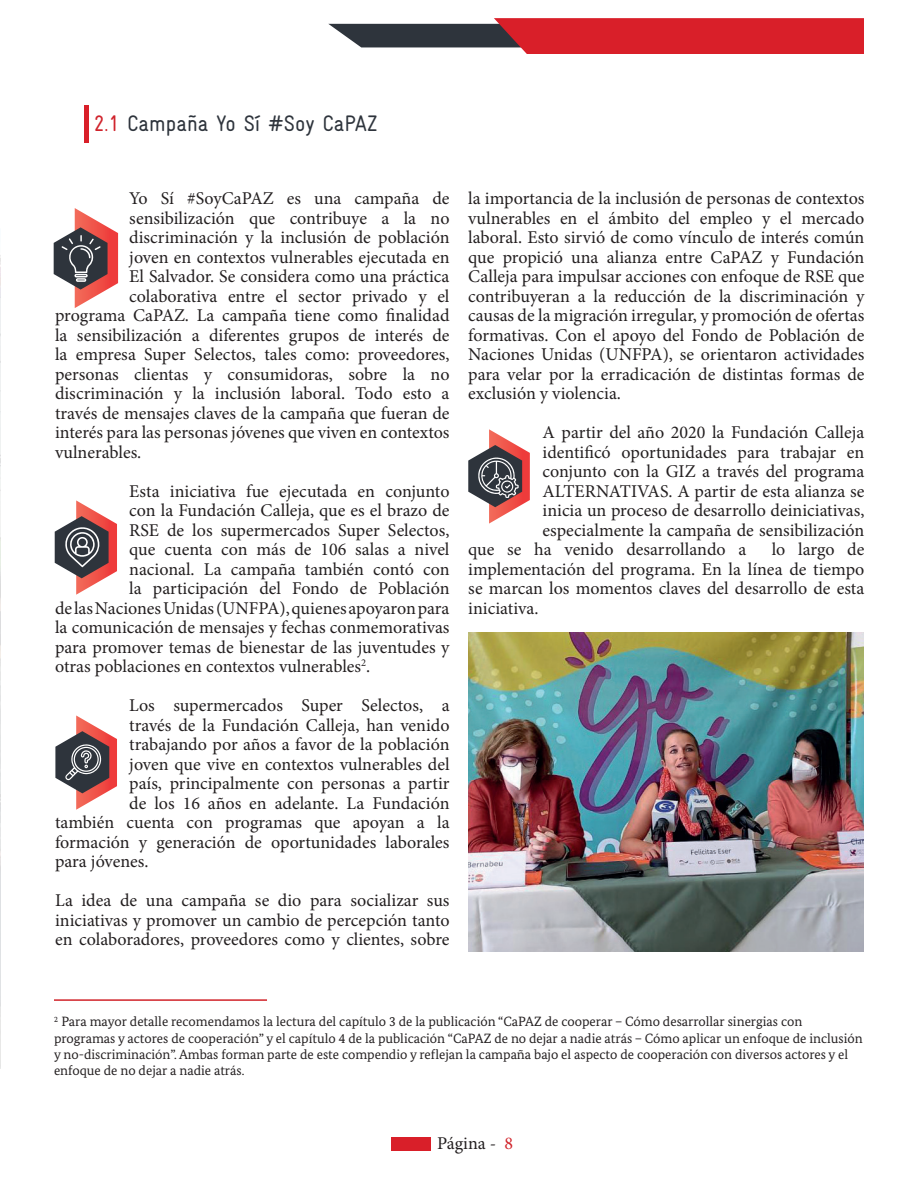
<style>
.page{position:relative;width:918px;height:1188px;background:#fff}
.page>*{position:absolute;margin:0;border:0;box-sizing:border-box;transform-origin:0 0}
.t1{font:condensed 22.5px "Gravur";color:#2e343c}
.t2{font:18px/19.5px "Minion Pro";color:#231f20;text-align:justify}
.t3{font:13.5px/16.2px "Bundes Serif";color:#231f20}
.s1{color:#d0232c}
.s2{color:#d1232a}
</style>
<div class="page">
<img style="left:0;top:255px;width:1px;height:814px">
<svg style="left:328px;top:18px;width:536px;height:36px;background:#bb434b"></svg>
<div style="left:391px;top:1137px;width:40px;height:14px;background:#d91f29"></div>
<hr style="left:54px;top:999px;width:213px;height:2px;background:#d1232a">
<svg style="left:54px;top:208px;width:64px;height:100px"></svg>
<svg style="left:55px;top:500px;width:62px;height:95px"></svg>
<svg style="left:55px;top:715px;width:62px;height:95px"></svg>
<svg style="left:468px;top:429px;width:62px;height:95px"></svg>
<div style="left:84px;top:105px;width:5px;height:38px;background:#d91f29"></div>
<img style="left:468px;top:632px;width:396px;height:320px">
<p class="t1" style="left:94px;top:111px;width:285px"><span class="s1">2.1</span> Campaña Yo Sí #Soy CaPAZ</p>
<p class="t2" style="left:129px;top:189px;width:322px">Yo Sí #SoyCaPAZ es una campaña de</p>
<p class="t2" style="left:129px;top:208px;width:322px">sensibilización que contribuye a la no</p>
<p class="t2" style="left:129px;top:228px;width:322px">discriminación y la inclusión de población</p>
<p class="t2" style="left:129px;top:247px;width:322px">joven en contextos vulnerables ejecutada en</p>
<p class="t2" style="left:129px;top:267px;width:322px">El Salvador. Se considera como una práctica</p>
<p class="t2" style="left:129px;top:286px;width:322px">colaborativa entre el sector privado y el</p>
<p class="t2" style="left:55px;top:306px;width:396px">programa CaPAZ. La campaña tiene como finalidad</p>
<p class="t2" style="left:55px;top:325px;width:396px">la sensibilización a diferentes grupos de interés de</p>
<p class="t2" style="left:55px;top:345px;width:396px">la empresa Super Selectos, tales como: proveedores,</p>
<p class="t2" style="left:55px;top:364px;width:396px">personas clientas y consumidoras, sobre la no</p>
<p class="t2" style="left:55px;top:384px;width:396px">discriminación y la inclusión laboral. Todo esto a</p>
<p class="t2" style="left:55px;top:403px;width:396px">través de mensajes claves de la campaña que fueran de</p>
<p class="t2" style="left:55px;top:423px;width:396px">interés para las personas jóvenes que viven en contextos</p>
<p class="t2" style="left:55px;top:442px;width:88px">vulnerables.</p>
<p class="t2" style="left:129px;top:481px;width:322px">Esta iniciativa fue ejecutada en conjunto</p>
<p class="t2" style="left:129px;top:501px;width:322px">con la Fundación Calleja, que es el brazo de</p>
<p class="t2" style="left:129px;top:520px;width:322px">RSE de los supermercados Super Selectos,</p>
<p class="t2" style="left:129px;top:540px;width:322px">que cuenta con más de 106 salas a nivel</p>
<p class="t2" style="left:129px;top:559px;width:322px">nacional. La campaña también contó con</p>
<p class="t2" style="left:129px;top:579px;width:322px">la participación del Fondo de Población</p>
<p class="t2" style="left:55px;top:598px;width:396px">de las Naciones Unidas (UNFPA), quienes apoyaron para</p>
<p class="t2" style="left:55px;top:618px;width:396px">la comunicación de mensajes y fechas conmemorativas</p>
<p class="t2" style="left:55px;top:637px;width:396px">para promover temas de bienestar de las juventudes y</p>
<p class="t2" style="left:55px;top:657px;width:317px">otras poblaciones en contextos vulnerables<sup>2</sup>.</p>
<p class="t2" style="left:129px;top:696px;width:322px">Los supermercados Super Selectos, a</p>
<p class="t2" style="left:129px;top:715px;width:322px">través de la Fundación Calleja, han venido</p>
<p class="t2" style="left:129px;top:735px;width:322px">trabajando por años a favor de la población</p>
<p class="t2" style="left:129px;top:754px;width:322px">joven que vive en contextos vulnerables del</p>
<p class="t2" style="left:129px;top:774px;width:322px">país, principalmente con personas a partir</p>
<p class="t2" style="left:129px;top:793px;width:322px">de los 16 años en adelante. La Fundación</p>
<p class="t2" style="left:55px;top:813px;width:396px">también cuenta con programas que apoyan a la</p>
<p class="t2" style="left:55px;top:832px;width:396px">formación y generación de oportunidades laborales</p>
<p class="t2" style="left:55px;top:852px;width:95px">para jóvenes.</p>
<p class="t2" style="left:55px;top:891px;width:396px">La idea de una campaña se dio para socializar sus iniciativas y promover un cambio de percepción tanto en colaboradores, proveedores como y clientes, sobre</p>
<p class="t2" style="left:468px;top:189px;width:398px">la importancia de la inclusión de personas de contextos vulnerables en el ámbito del empleo y el mercado laboral. Esto sirvió de como vínculo de interés común que propició una alianza entre CaPAZ y Fundación Calleja para impulsar acciones con enfoque de RSE que contribuyeran a la reducción de la discriminación y causas de la migración irregular, y promoción de ofertas formativas. Con el apoyo del Fondo de Población de Naciones Unidas (UNFPA), se orientaron actividades para velar por la erradicación de distintas formas de exclusión y violencia.</p>
<p class="t2" style="left:543px;top:423px;width:323px">A partir del año 2020 la Fundación Calleja</p>
<p class="t2" style="left:543px;top:442px;width:323px">identificó oportunidades para trabajar en</p>
<p class="t2" style="left:543px;top:462px;width:323px">conjunto con la GIZ a través del programa</p>
<p class="t2" style="left:543px;top:481px;width:323px">ALTERNATIVAS. A partir de esta alianza se</p>
<p class="t2" style="left:543px;top:501px;width:323px">inicia un proceso de desarrollo deiniciativas,</p>
<p class="t2" style="left:543px;top:520px;width:323px">especialmente la campaña de sensibilización</p>
<p class="t2" style="left:468px;top:540px;width:280px">que se ha venido desarrollando a</p>
<p class="t2" style="left:468px;top:540px;width:398px;text-indent:303px">lo largo de implementación del programa. En la línea de tiempo se marcan los momentos claves del desarrollo de esta iniciativa.</p>
<p class="t3" style="left:54px;top:1014px;width:810px"><sup>2</sup> Para mayor detalle recomendamos la lectura del capítulo 3 de la publicación “CaPAZ de cooperar – Cómo desarrollar sinergias con programas y actores de cooperación” y el capítulo 4 de la publicación “CaPAZ de no dejar a nadie atrás – Cómo aplicar un enfoque de inclusión y no-discriminación”. Ambas forman parte de este compendio y reflejan la campaña bajo el aspecto de cooperación con diversos actores y el enfoque de no dejar a nadie atrás.</p>
<p class="t2" style="left:437px;top:1134px;width:77px">Página - <span class="s2">8</span></p>
</div>
